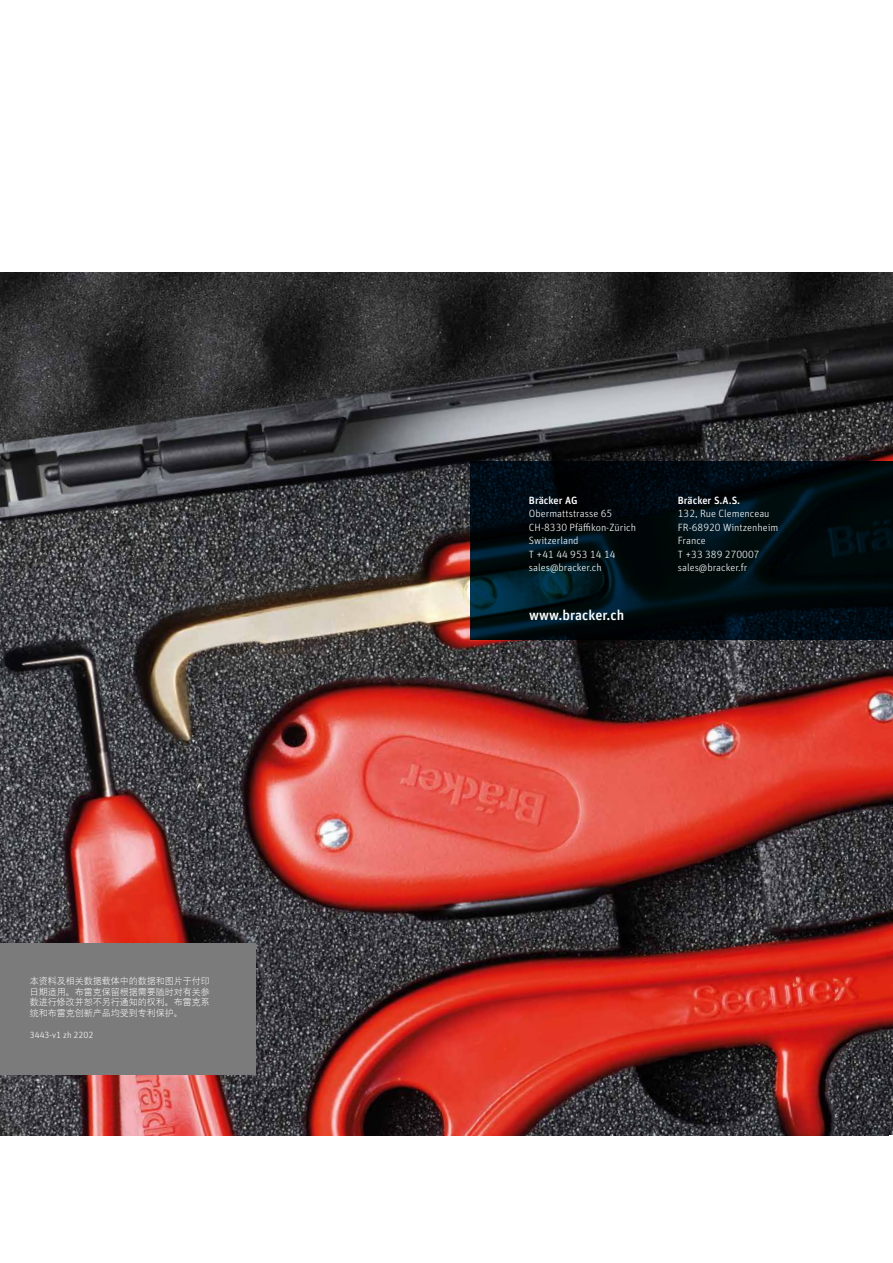
<style>
.page{position:relative;width:893px;height:1263px;background:#fff}
.page>*{position:absolute;margin:0;border:0;box-sizing:border-box;transform-origin:0 0}
.t1{font:500 14.25px "Unit Pro";color:#fff}
.t2{font:300 10.5px/13.5px "Unit Pro";color:#fff}
.t3{font:500 10.5px "Unit Pro";color:#fff}
.t4{font:9px/10.8px "Hanyi Xi Deng Xian";color:#fff;text-align:justify}
.t5{font:300 9px "Unit Pro";color:#fff}
</style>
<div class="page">
<img style="left:0;top:272px;width:893px;height:863px">
<div style="left:0;top:943px;width:255px;height:132px;background:#7c7b7b"></div>
<svg style="left:471px;top:461px;width:422px;height:179px;background:#000d12"></svg>
<p class="t4" style="left:30px;top:975px;width:181px">本资料及相关数据载体中的数据和图片于付印日期适用。布雷克保留根据需要随时对有关参数进行修改并恕不另行通知的权利。布雷克系统和布雷克创新产品均受到专利保护。</p>
<p class="t5" style="left:30px;top:1028px;width:65px">3443-v1 zh 2202</p>
<p class="t3" style="left:529px;top:492px;width:50px">Bräcker AG</p>
<p class="t2" style="left:529px;top:506px;width:109px">Obermattstrasse 65<br>CH-8330 Pfäffikon-Zürich<br>Switzerland<br>T +41 44 953 14 14 sales@bracker.ch</p>
<h1 class="t1" style="left:529px;top:605px;width:97px">www.bracker.ch</h1>
<p class="t3" style="left:678px;top:492px;width:64px">Bräcker S.A.S.</p>
<p class="t2" style="left:678px;top:506px;width:102px">132, Rue Clemenceau<br>FR-68920 Wintzenheim<br>France<br>T +33 389 270007 sales@bracker.fr</p>
</div>
